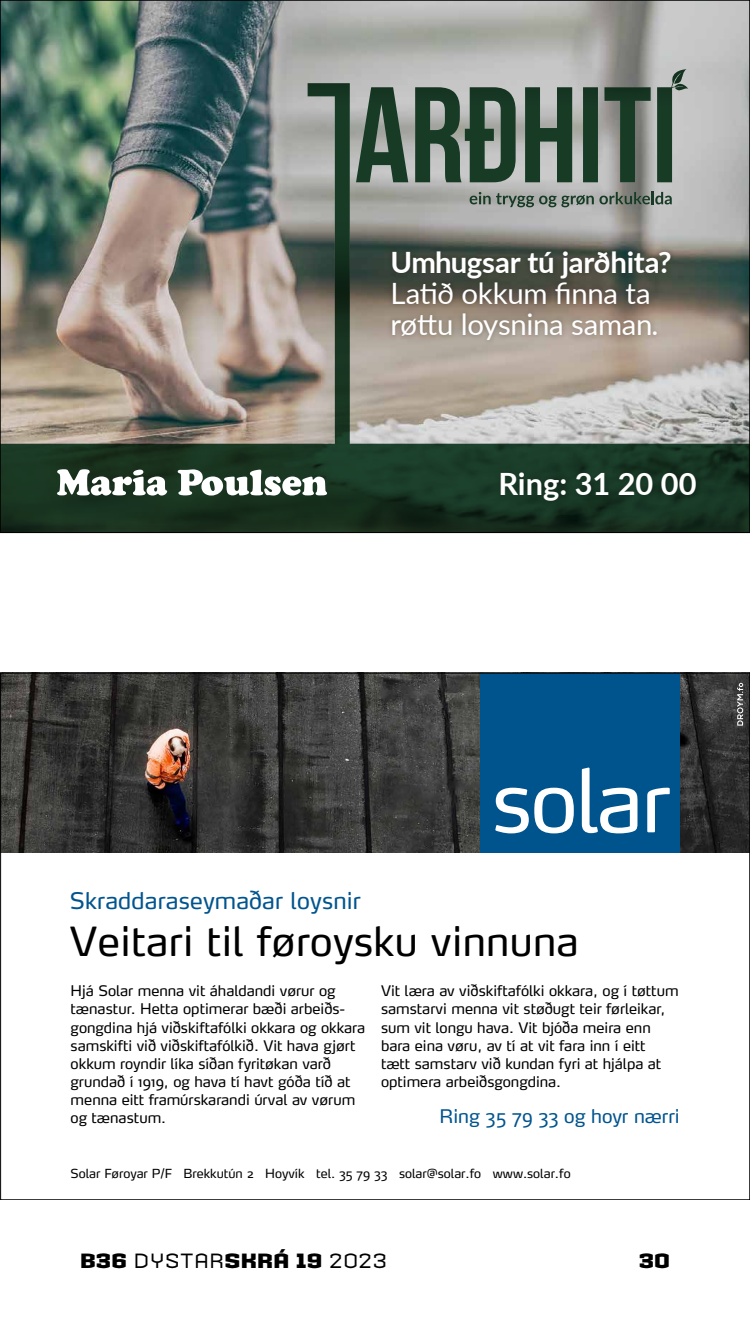
<style>
.page{position:relative;width:750px;height:1334px;background:#fff}
.page>*{position:absolute;margin:0;border:0;box-sizing:border-box;transform-origin:0 0}
.t1{font:39.8px "Max";letter-spacing:.01em;color:#000}
.t2{font:700 30.7px "Lato";color:#fff}
.t3{font:29.4px/31.2px "Lato";letter-spacing:-.01em;color:#fff}
.t4{font:700 29.4px "Lato";letter-spacing:-.01em;color:#fff}
.t5{font:22.7px "Max";letter-spacing:.01em;color:#00548e}
.t6{font:20px "Armada";letter-spacing:.01em;color:#000}
.t7{font:700 20px "Armada";color:#000}
.t8{font:18.6px "Max";color:#00548e}
.t9{font:14.5px/18.2px "Max";color:#000}
.t10{font:12.4px "Max";color:#000}
.s1{font-weight:700}
</style>
<div class="page">
<img style="left:2px;top:675px;width:746px;height:177px">
<svg style="left:737px;top:683px;width:6px;height:43px"></svg>
<div style="left:480px;top:673px;width:200px;height:179px;background:#00548e"></div>
<svg style="left:495px;top:767px;width:175px;height:66px"></svg>
<img style="left:2px;top:2px;width:746px;height:67px">
<img style="left:2px;top:69px;width:746px;height:462px">
<svg style="left:470px;top:192px;width:202px;height:15px;background:#7f8a82"></svg>
<img style="left:383px;top:240px;width:297px;height:111px">
<img style="left:490px;top:460px;width:215px;height:52px">
<svg style="left:57px;top:469px;width:110px;height:27px"></svg>
<svg style="left:178px;top:469px;width:149px;height:27px"></svg>
<h3 class="t4" style="left:390px;top:241px;width:283px">Umhugsar tú jarðhita?</h3>
<h3 class="t3" style="left:390px;top:277px;width:269px">Latið okkum finna ta røttu loysnina saman.</h3>
<h2 class="t2" style="left:498px;top:461px;width:200px">Ring: 31 20 00</h2>
<h3 class="t5" style="left:70px;top:887px;width:293px">Skraddaraseymaðar loysnir</h3>
<h1 class="t1" style="left:70px;top:916px;width:510px">Veitari til føroysku vinnuna</h1>
<p class="t9" style="left:71px;top:982px;width:296px">Hjá Solar menna vit áhaldandi vørur og tænastur. Hetta optimerar bæði arbeiðs&shy;gongdina hjá viðskiftafólki okkara og okkara samskifti við viðskiftafólkið. Vit hava gjørt okkum royndir líka síðan fyritøkan varð grundað í 1919, og hava tí havt góða tíð at menna eitt framúrskarandi úrval av vørum og tænastum.</p>
<p class="t9" style="left:381px;top:982px;width:299px">Vit læra av viðskiftafólki okkara, og í tøttum samstarvi menna vit støðugt teir førleikar, sum vit longu hava. Vit bjóða meira enn bara eina vøru, av tí at vit fara inn í eitt<br>tætt samstarv við kundan fyri at hjálpa at optimera arbeiðsgongdina.</p>
<p class="t8" style="left:440px;top:1105px;width:242px">Ring 35 79 33 og hoyr nærri</p>
<p class="t10" style="left:71px;top:1165px;width:502px">Solar Føroyar P/F Brekkutún 2 Hoyvík tel. 35 79 33 solar@solar.fo www.solar.fo</p>
<h3 class="t6" style="left:80px;top:1249px;width:309px"><span class="s1">B36</span> DYSTAR<span class="s1">SKRÁ 19</span> 2023</h3>
<h3 class="t7" style="left:639px;top:1249px;width:33px">30</h3>
</div>
